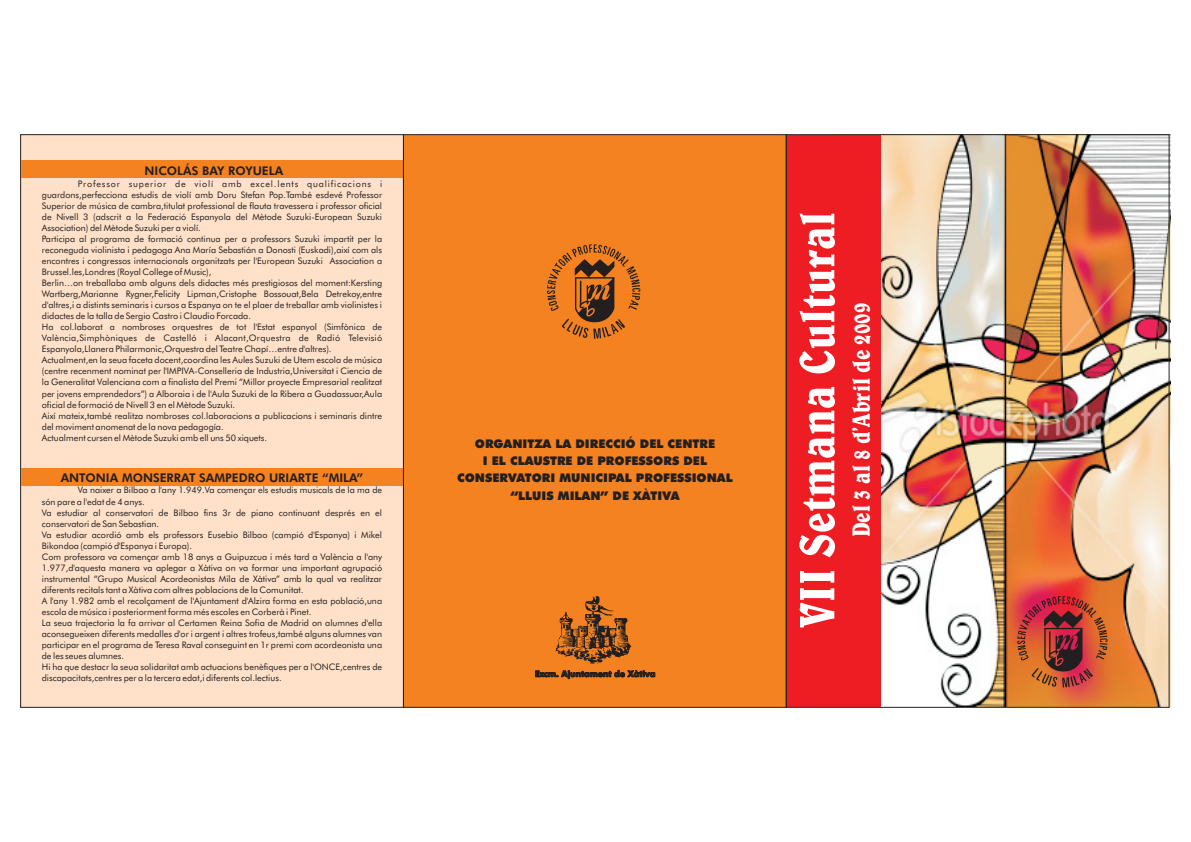
<style>
.page{position:relative;width:1191px;height:842px;background:#fff}
.page>*{position:absolute;margin:0;border:0;box-sizing:border-box;transform-origin:0 0}
.t1{font:condensed 50.4px "Belwe BT";color:#fff}
.t2{font:condensed 25.3px "Belwe BT";color:#fff}
.t3{font:900 12px/17.3px "Futura BT";color:#231f20;text-align:center}
.t4{font:800 12px "Futura BT";color:#231f20}
.t5{font:9px/11px "Futura BT";color:#231f20}
.t6{font:500 8.5px "Futura BT";color:#231f20}
</style>
<div class="page">
<div style="left:20px;top:134px;width:383px;height:573px;background:#fee1c8"></div>
<div style="left:21px;top:468px;width:382px;height:17px;background:#f58220"></div>
<div style="left:21px;top:160px;width:382px;height:17px;background:#f58220"></div>
<img style="left:881px;top:135px;width:289px;height:571px">
<div style="left:785px;top:135px;width:96px;height:571px;background:#ee1d23"></div>
<div style="left:403px;top:134px;width:383px;height:573px;background:#f58220"></div>
<svg style="left:555px;top:596px;width:76px;height:68px;background:#b16120"></svg>
<svg style="left:547px;top:244px;width:93px;height:95px;background:#bf6820"></svg>
<svg style="left:1017px;top:596px;width:90px;height:92px;background:#b04533"></svg>
<h3 class="t4" style="left:144px;top:166px;width:140px">NICOLÁS BAY ROYUELA</h3>
<p class="t5" style="left:42px;top:179px;width:342px;text-indent:36px">Professor superior de violí amb excel.lents qualificacions i guardons,perfecciona estudis de violí amb Doru Stefan Pop.També esdevé Professor Superior de música de cambra,titulat professional de flauta travessera i professor oficial de Nivell 3 (adscrit a la Federació Espanyola del Mètode Suzuki-European Suzuki Association) del Mètode Suzuki per a violí.<br>Participa al programa de formació continua per a professors Suzuki impartit per la reconeguda violinista i pedagoga Ana María Sebastián a Donosti (Euskadi),així com als encontres i congressos internacionals organitzats per l'European Suzuki Association a Brussel.les,Londres (Royal College of Music),<br>Berlin…on treballaba amb alguns dels didactes més prestigiosos del moment:Kersting Wartberg,Marianne Rygner,Felicity Lipman,Cristophe Bossouat,Bela Detrekoy,entre d'altres,i a distints seminaris i cursos a Espanya on te el plaer de treballar amb violinistes i didactes de la talla de Sergio Castro i Claudio Forcada.<br>Ha col.laborat a nombroses orquestres de tot l'Estat espanyol (Simfònica de València,Simphòniques de Castelló i Alacant,Orquestra de Radió Televisió Espanyola,Llanera Philarmonic,Orquestra del Teatre Chapí…entre d'altres).<br>Actualment,en la seua faceta docent,coordina les Aules Suzuki de Utem escola de música (centre recenment nominat per l'IMPIVA-Conselleria de Industria,Universitat i Ciencia de la Generalitat Valenciana com a finalista del Premi “Millor proyecte Empresarial realitzat per jovens emprendedors”) a Alboraia i de l'Aula Suzuki de la Ribera a Guadassuar,Aula oficial de formació de Nivell 3 en el Mètode Suzuki.<br>Així mateix,també realitza nombroses col.laboracions a publicacions i seminaris dintre del moviment anomenat de la nova pedagogía.<br>Actualment cursen el Mètode Suzuki amb ell uns 50 xiquets.</p>
<h3 class="t4" style="left:61px;top:473px;width:304px">ANTONIA MONSERRAT SAMPEDRO URIARTE “MILA”</h3>
<p class="t5" style="left:42px;top:486px;width:342px;text-indent:36px">Va naixer a Bilbao a l'any 1.949.Va començar els estudis musicals de la ma de són pare a l'edat de 4 anys.<br>Va estudiar al conservatori de Bilbao fins 3r de piano continuant després en el conservatori de San Sebastian.<br>Va estudiar acordió amb els professors Eusebio Bilbao (campió d'Espanya) i Mikel Bikondoa (campió d'Espanya i Europa).<br>Com professora va començar amb 18 anys a Guipuzcua i més tard a València a l'any 1.977,d'aquesta manera va aplegar a Xàtiva on va formar una important agrupació instrumental “Grupo Musical Acordeonistas Mila de Xàtiva” amb la qual va realitzar diferents recitals tant a Xàtiva com altres poblacions de la Comunitat.<br>A l'any 1.982 amb el recolçament de l'Ajuntament d'Alzira forma en esta població,una escola de música i posteriorment forma més escoles en Corberà i Pinet.<br>La seua trajectoria la fa arrivar al Certamen Reina Sofia de Madrid on alumnes d'ella aconsegueixen diferents medalles d'or i argent i altres trofeus,també alguns alumnes van participar en el programa de Teresa Raval conseguint en 1r premi com acordeonista una de les seues alumnes.<br>Hi ha que destacr la seua solidaritat amb actuacions benèfiques per a l'ONCE,centres de discapacitats,centres per a la tercera edat,i diferents col.lectius.</p>
<h3 class="t3" style="left:457px;top:436px;width:277px">ORGANITZA LA DIRECCIÓ DEL CENTRE<br>I EL CLAUSTRE DE PROFESSORS DEL<br>CONSERVATORI MUNICIPAL PROFESSIONAL “LLUIS MILAN” DE XÀTIVA</h3>
<p class="t6" style="left:535px;top:670px;width:122px">Excm. Ajuntament de Xàtiva</p>
<h1 class="t1" style="left:796px;top:627px;width:417px;rotate:-90deg">VII Setmana Cultural</h1>
<h2 class="t2" style="left:850px;top:537px;width:236px;rotate:-90deg">Del 3 al 8 d’Abril de 2009</h2>
</div>
